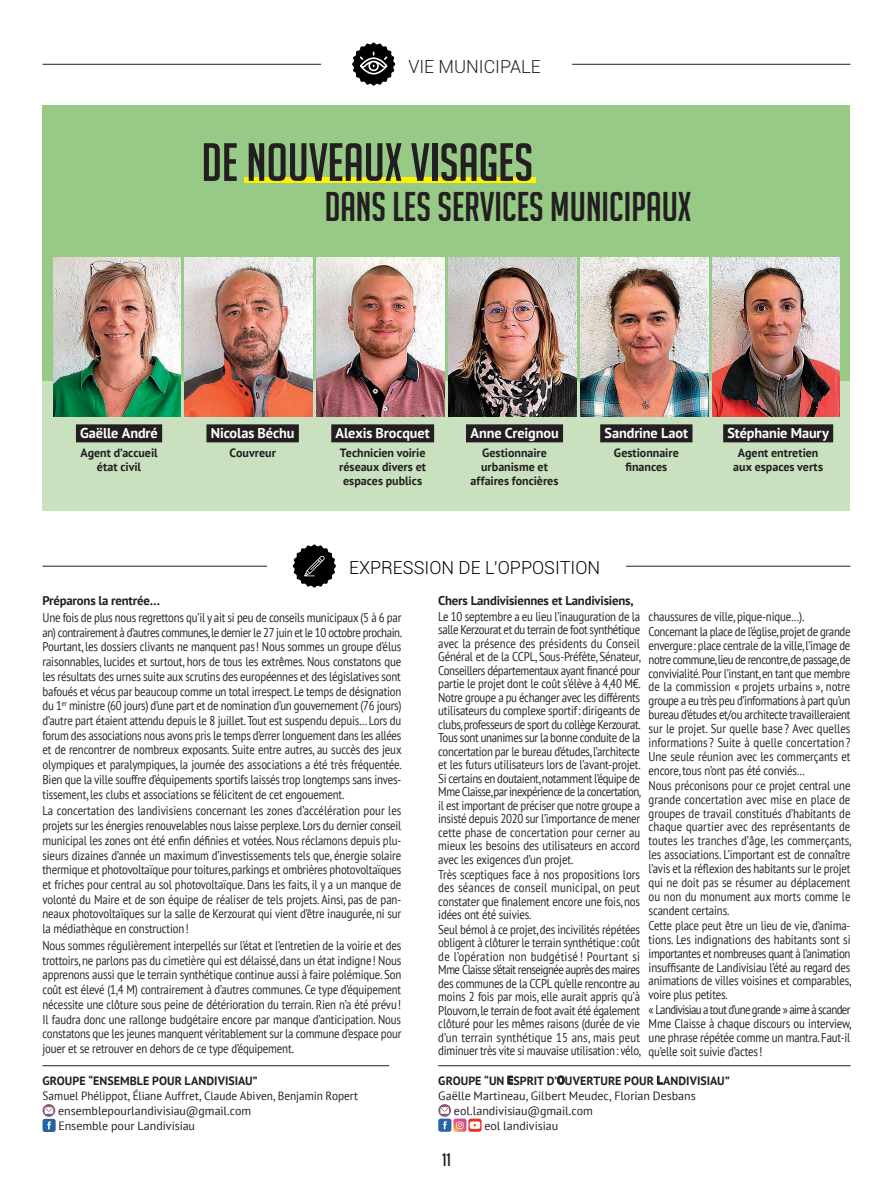
<style>
.page{position:relative;width:893px;height:1191px;background:#fff}
.page>*{position:absolute;margin:0;border:0;box-sizing:border-box;transform-origin:0 0}
.t1{font:52.5px "Big Noodle Titling";color:#231f20}
.t2{font:40.5px "Big Noodle Titling";color:#231f20}
.t3{font:300 18px "Roboto";color:#010101}
.t4{font:300 18px "Roboto";color:#231f20}
.t5{font:18px "Big Noodle Titling";color:#231f20}
.t6{font:700 14.25px "PT Sans";letter-spacing:-.005em;color:#fff}
.t7{font:12.75px/13.5px "PT Sans";letter-spacing:-.015em;color:#231f20;text-align:justify;scale:.85 1}
.t8{font:700 12.75px "PT Sans";letter-spacing:-.015em;color:#231f20}
.t9{font:700 12px/14.4px "PT Sans";color:#231f20;text-align:center}
.t10{font:12px/15px "PT Sans";color:#231f20;scale:.94 1}
.t11{font:12px "PT Sans";color:#231f20}
.s1{font-size:11.55px}
</style>
<div class="page">
<hr style="left:43px;top:64px;width:807px;height:1px;background:#231f20">
<div style="left:321px;top:43px;width:251px;height:43px;background:#fff"></div>
<svg style="left:352px;top:43px;width:43px;height:43px"></svg>
<div style="left:43px;top:105px;width:807px;height:277px;background:#97ca87"></div>
<div style="left:43px;top:380px;width:807px;height:130px;background:#c9e1bf"></div>
<hr style="left:43px;top:566px;width:807px;height:1px;background:#231f20">
<div style="left:267px;top:544px;width:359px;height:43px;background:#fff"></div>
<svg style="left:293px;top:544px;width:43px;height:43px"></svg>
<svg style="left:438px;top:1104px;width:13px;height:12px"></svg>
<div style="left:438px;top:1118px;width:13px;height:13px;background:#2864a3;border-radius:2px"></div>
<svg style="left:440px;top:1107px;width:40px;height:24px"></svg>
<hr style="left:438px;top:1065px;width:412px;height:1px;background:#231f20">
<svg style="left:43px;top:1104px;width:12px;height:12px"></svg>
<svg style="left:45px;top:1107px;width:8px;height:6px"></svg>
<div style="left:43px;top:1118px;width:13px;height:14px;background:#2864a3;border-radius:2px"></div>
<svg style="left:47px;top:1121px;width:4px;height:8px"></svg>
<hr style="left:43px;top:1065px;width:346px;height:1px;background:#231f20">
<div style="left:245px;top:177px;width:291px;height:5px;background:#fff101"></div>
<img style="left:53px;top:258px;width:128px;height:159px">
<div style="left:76px;top:424px;width:86px;height:18px;background:#231f20"></div>
<img style="left:185px;top:258px;width:128px;height:159px">
<div style="left:206px;top:424px;width:93px;height:18px;background:#231f20"></div>
<img style="left:580px;top:258px;width:128px;height:159px">
<div style="left:600px;top:424px;width:92px;height:18px;background:#231f20"></div>
<img style="left:712px;top:258px;width:128px;height:159px">
<div style="left:723px;top:424px;width:110px;height:18px;background:#231f20"></div>
<img style="left:449px;top:258px;width:127px;height:159px">
<div style="left:466px;top:424px;width:97px;height:18px;background:#231f20"></div>
<img style="left:317px;top:258px;width:127px;height:159px">
<div style="left:331px;top:424px;width:103px;height:18px;background:#231f20"></div>
<h3 class="t4" style="left:408px;top:54px;width:134px">VIE MUNICIPALE</h3>
<h1 class="t1" style="left:202px;top:134px;width:333px">DE NOUVEAUX VISAGES</h1>
<h2 class="t2" style="left:325px;top:185px;width:368px">DANS LES SERVICES MUNICIPAUX</h2>
<p class="t6" style="left:80px;top:423px;width:79px">Gaëlle André</p>
<p class="t9" style="left:80px;top:445px;width:79px">Agent d’accueil état civil</p>
<p class="t6" style="left:211px;top:423px;width:85px">Nicolas Béchu</p>
<p class="t9" style="left:229px;top:445px;width:48px">Couvreur</p>
<p class="t6" style="left:336px;top:423px;width:96px">Alexis Brocquet</p>
<p class="t9" style="left:339px;top:445px;width:88px">Technicien voirie réseaux divers et espaces publics</p>
<p class="t6" style="left:470px;top:423px;width:90px">Anne Creignou</p>
<p class="t9" style="left:471px;top:445px;width:89px">Gestionnaire urbanisme et affaires foncières</p>
<p class="t6" style="left:605px;top:423px;width:85px">Sandrine Laot</p>
<p class="t9" style="left:614px;top:445px;width:66px">Gestionnaire finances</p>
<p class="t6" style="left:727px;top:423px;width:103px">Stéphanie Maury</p>
<p class="t9" style="left:733px;top:445px;width:91px">Agent entretien aux espaces verts</p>
<h3 class="t3" style="left:349px;top:555px;width:253px">EXPRESSION DE L’OPPOSITION</h3>
<p class="t8" style="left:438px;top:592px;width:196px">Chers Landivisiennes et Landivisiens,</p>
<p class="t7" style="left:438px;top:609px;width:240px">Le 10 septembre a eu lieu l’inauguration de la salle Kerzourat et du terrain de foot synthétique avec la présence des présidents du Conseil Général et de la CCPL, Sous-Préfète, Sénateur, Conseillers départementaux ayant financé pour partie le projet dont le coût s’élève à 4,40 M€.<br>Notre groupe a pu échanger avec les différents utilisateurs du complexe sportif: dirigeants de clubs, professeurs de sport du collège Kerzourat.<br>Tous sont unanimes sur la bonne conduite de la concertation par le bureau d’études, l’architecte et les futurs utilisateurs lors de l’avant-projet.<br>Si certains en doutaient, notamment l’équipe de Mme Claisse, par inexpérience de la concertation, il est important de préciser que notre groupe a insisté depuis 2020 sur l’importance de mener cette phase de concertation pour cerner au mieux les besoins des utilisateurs en accord avec les exigences d’un projet.</p>
<p class="t7" style="left:438px;top:867px;width:239px">Très sceptiques face à nos propositions lors des séances de conseil municipal, on peut constater que finalement encore une fois, nos idées ont été suivies.</p>
<p class="t7" style="left:438px;top:922px;width:240px">Seul bémol à ce projet, des incivilités répétées obligent à clôturer le terrain synthétique: coût de l’opération non budgétisé ! Pourtant si Mme Claisse s’était renseignée auprès des maires des communes de la CCPL qu’elle rencontre au moins 2 fois par mois, elle aurait appris qu’à Plouvorn, le terrain de foot avait été également clôturé pour les mêmes raisons (durée de vie d’un terrain synthétique 15 ans, mais peut diminuer très vite si mauvaise utilisation: vélo,</p>
<p class="t8" style="left:43px;top:592px;width:119px">Préparons la rentrée…</p>
<p class="t7" style="left:43px;top:610px;width:424px;line-height:14.7px">Une fois de plus nous regrettons qu’il y ait si peu de conseils municipaux (5 à 6 par an) contrairement à d’autres communes, le dernier le 27 juin et le 10 octobre prochain.<br>Pourtant, les dossiers clivants ne manquent pas! Nous sommes un groupe d’élus raisonnables, lucides et surtout, hors de tous les extrêmes. Nous constatons que les résultats des urnes suite aux scrutins des européennes et des législatives sont bafoués et vécus par beaucoup comme un total irrespect. Le temps de désignation du 1<sup>er</sup> ministre (60 jours) d’une part et de nomination d’un gouvernement (76 jours) d’autre part étaient attendu depuis le 8 juillet. Tout est suspendu depuis… Lors du forum des associations nous avons pris le temps d’errer longuement dans les allées et de rencontrer de nombreux exposants. Suite entre autres, au succès des jeux olympiques et paralympiques, la journée des associations a été très fréquentée.<br>Bien que la ville souffre d’équipements sportifs laissés trop longtemps sans inves&shy;tissement, les clubs et associations se félicitent de cet engouement.</p>
<p class="t7" style="left:43px;top:803px;width:424px;line-height:14.7px">La concertation des landivisiens concernant les zones d’accélération pour les projets sur les énergies renouvelables nous laisse perplexe. Lors du dernier conseil municipal les zones ont été enfin définies et votées. Nous réclamons depuis plu&shy;sieurs dizaines d’année un maximum d’investissements tels que, énergie solaire thermique et photovoltaïque pour toitures, parkings et ombrières photovoltaïques et friches pour central au sol photovoltaïque. Dans les faits, il y a un manque de volonté du Maire et de son équipe de réaliser de tels projets. Ainsi, pas de pan&shy;neaux photovoltaïques sur la salle de Kerzourat qui vient d’être inaugurée, ni sur la médiathèque en construction!</p>
<p class="t7" style="left:43px;top:938px;width:424px;line-height:14.7px">Nous sommes régulièrement interpellés sur l’état et l’entretien de la voirie et des trottoirs, ne parlons pas du cimetière qui est délaissé, dans un état indigne! Nous apprenons aussi que le terrain synthétique continue aussi à faire polémique. Son coût est élevé (1,4 M) contrairement à d’autres communes. Ce type d’équipement nécessite une clôture sous peine de détérioration du terrain. Rien n’a été prévu!<br>Il faudra donc une rallonge budgétaire encore par manque d’anticipation. Nous constatons que les jeunes manquent véritablement sur la commune d’espace pour jouer et se retrouver en dehors de ce type d’équipement.</p>
<p class="t7" style="left:649px;top:608px;width:239px;line-height:15.1px">chaussures de ville, pique-nique…).<br>Concernant la place de l’église, projet de grande</p>
<p class="t7" style="left:649px;top:638px;width:239px">envergure: place centrale de la ville, l’image de notre commune, lieu de rencontre, de passage, de convivialité. Pour l’instant, en tant que membre de la commission « projets urbains », notre groupe a eu très peu d’informations à part qu’un bureau d’études et/ou architecte travailleraient sur le projet. Sur quelle base ? Avec quelles informations ? Suite à quelle concertation?<br>Une seule réunion avec les commerçants et encore, tous n’ont pas été conviés…</p>
<p class="t7" style="left:649px;top:778px;width:240px">Nous préconisons pour ce projet central une grande concertation avec mise en place de groupes de travail constitués d’habitants de chaque quartier avec des représentants de toutes les tranches d’âge, les commerçants, les associations. L’important est de connaître l’avis et la réflexion des habitants sur le projet qui ne doit pas se résumer au déplacement ou non du monument aux morts comme le scandent certains.</p>
<p class="t7" style="left:649px;top:918px;width:240px;line-height:14px">Cette place peut être un lieu de vie, d’anima&shy;tions. Les indignations des habitants sont si importantes et nombreuses quant à l’animation insuffisante de Landivisiau l’été au regard des animations de villes voisines et comparables, voire plus petites.</p>
<p class="t7" style="left:649px;top:1002px;width:240px">« Landivisiau a tout d’une grande » aime à scander Mme Claisse à chaque discours ou interview, une phrase répétée comme un mantra. Faut-il qu’elle soit suivie d’actes!</p>
<p class="t9" style="left:43px;top:1073px;width:217px">GROUPE “ENSEMBLE POUR LANDIVISIAU”</p>
<p class="t10" style="left:58px;top:1087px;width:321px;text-indent:-16px">Samuel Phélippot, Éliane Auffret, Claude Abiven, Benjamin Ropert ensemblepourlandivisiau@gmail.com<br>Ensemble pour Landivisiau</p>
<p class="t9" style="left:438px;top:1073px;width:293px">GROUPE “UN <span class="s1">E</span>SPRIT D’<span class="s1">O</span>UVERTURE POUR <span class="s1">L</span>ANDIVISIAU”</p>
<p class="t11" style="left:438px;top:1087px;width:259px">Gaëlle Martineau, Gilbert Meudec, Florian Desbans</p>
<p class="t11" style="left:454px;top:1102px;width:141px">eol.landivisiau@gmail.com</p>
<p class="t11" style="left:484px;top:1117px;width:75px">eol landivisiau</p>
<h3 class="t5" style="left:442px;top:1149px;width:10px">11</h3>
</div>
